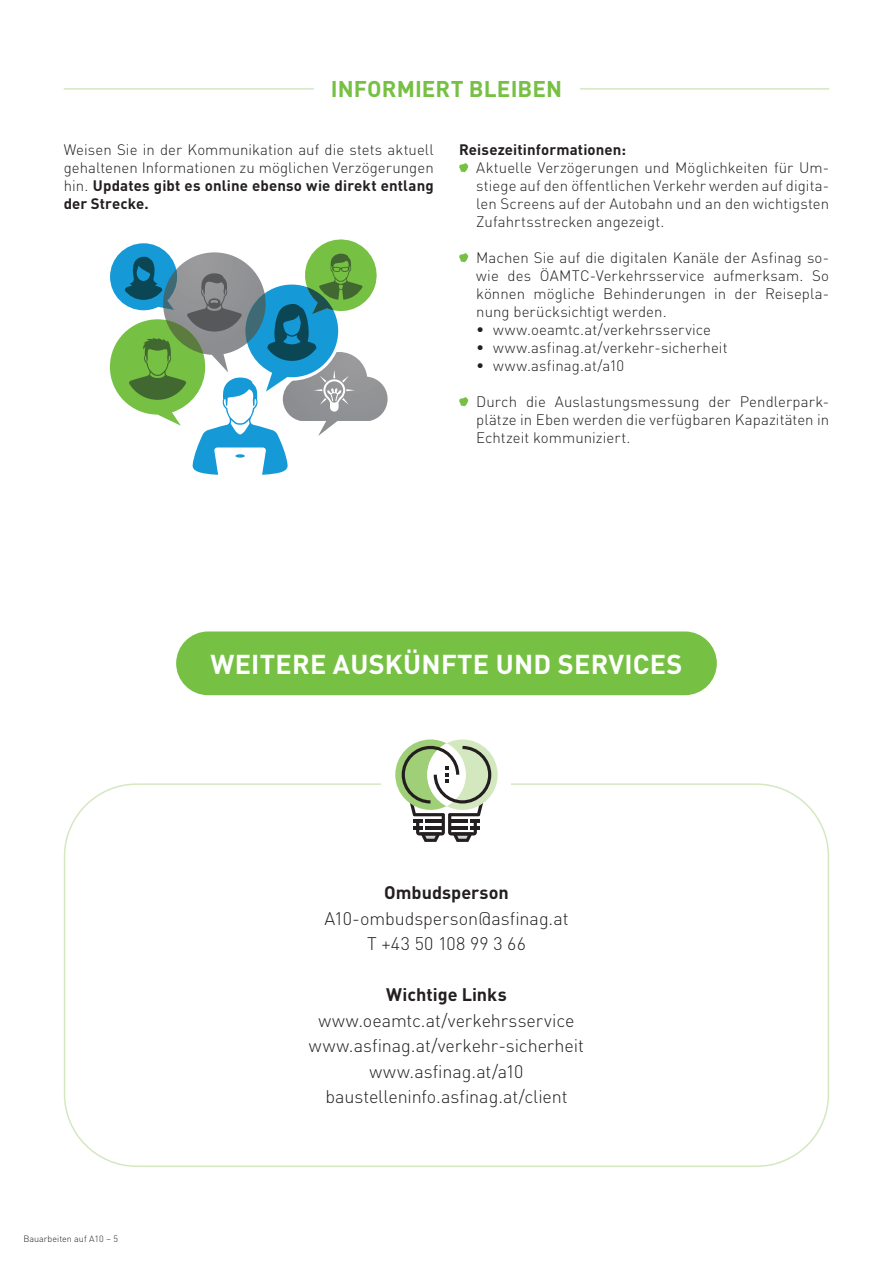
<style>
.page{position:relative;width:893px;height:1263px;background:#fff}
.page>*{position:absolute;margin:0;border:0;box-sizing:border-box;transform-origin:0 0}
.t1{font:700 27px "DIN Pro";letter-spacing:.01em;color:#fff}
.t2{font:700 22.5px "DIN Pro";letter-spacing:.005em;color:#76c043}
.t3{font:300 18px/25.5px "DIN Pro";letter-spacing:-.005em;color:#231f20;text-align:center}
.t4{font:700 18px "DIN Pro";color:#231f20}
.t5{font:300 15px/18px "DIN Pro";letter-spacing:.005em;color:#231f20;text-align:justify}
.t6{font:700 15px "DIN Pro";letter-spacing:.01em;color:#231f20}
.t7{font:300 9px "DIN Pro";color:#231f20}
.s1{font-weight:700}
</style>
<div class="page">
<div style="left:176px;top:631px;width:541px;height:64px;background:#76c043;border-radius:32px"></div>
<svg style="left:395px;top:739px;width:103px;height:103px"></svg>
<hr style="left:64px;top:88px;width:765px;height:2px;background:#d4e8c0">
<div style="left:314px;top:80px;width:265px;height:17px;background:#fff"></div>
<svg style="left:459px;top:163px;width:9px;height:9px"></svg>
<svg style="left:459px;top:253px;width:9px;height:9px"></svg>
<svg style="left:459px;top:397px;width:9px;height:9px"></svg>
<svg style="left:110px;top:239px;width:278px;height:236px"></svg>
<h2 class="t2" style="left:331px;top:71px;width:233px">INFORMIERT BLEIBEN</h2>
<p class="t5" style="left:64px;top:140px;width:371px">Weisen Sie in der Kommunikation auf die stets aktuell gehaltenen Informationen zu möglichen Verzögerungen hin. <span class="s1">Updates gibt es online ebenso wie direkt entlang der Strecke.</span></p>
<p class="t6" style="left:459px;top:138px;width:168px">Reisezeitinformationen:</p>
<p class="t5" style="left:476px;top:158px;width:354px">Aktuelle Verzögerungen und Möglichkeiten für Um&shy;stiege auf den öffentlichen Verkehr werden auf digita&shy;len Screens auf der Autobahn und an den wichtigsten Zufahrtsstrecken angezeigt.</p>
<p class="t5" style="left:476px;top:248px;width:354px">Machen Sie auf die digitalen Kanäle der Asfinag so&shy;wie des ÖAMTC-Verkehrsservice aufmerksam. So können mögliche Behinderungen in der Reisepla&shy;nung berücksichtigt werden.</p>
<p class="t5" style="left:476px;top:320px;width:236px">• www.oeamtc.at/verkehrsservice</p>
<p class="t5" style="left:476px;top:338px;width:253px">• www.asfinag.at/verkehr-sicherheit</p>
<p class="t5" style="left:476px;top:356px;width:150px">• www.asfinag.at/a10</p>
<p class="t5" style="left:476px;top:392px;width:354px">Durch die Auslastungsmessung der Pendlerpark&shy;plätze in Eben werden die verfügbaren Kapazitäten in Echtzeit kommuniziert.</p>
<h1 class="t1" style="left:210px;top:644px;width:473px">WEITERE AUSKÜNFTE UND SERVICES</h1>
<p class="t7" style="left:23px;top:1232px;width:96px">Bauarbeiten auf A10 – 5</p>
<p class="t4" style="left:384px;top:879px;width:126px">Ombudsperson</p>
<p class="t3" style="left:324px;top:904px;width:246px">A10-ombudsperson@asfinag.at<br>T +43 50 108 99 3 66</p>
<p class="t4" style="left:386px;top:981px;width:122px">Wichtige Links</p>
<p class="t3" style="left:309px;top:1006px;width:277px">www.oeamtc.at/verkehrsservice www.asfinag.at/verkehr-sicherheit www.asfinag.at/a10 baustelleninfo.asfinag.at/client</p>
</div>
